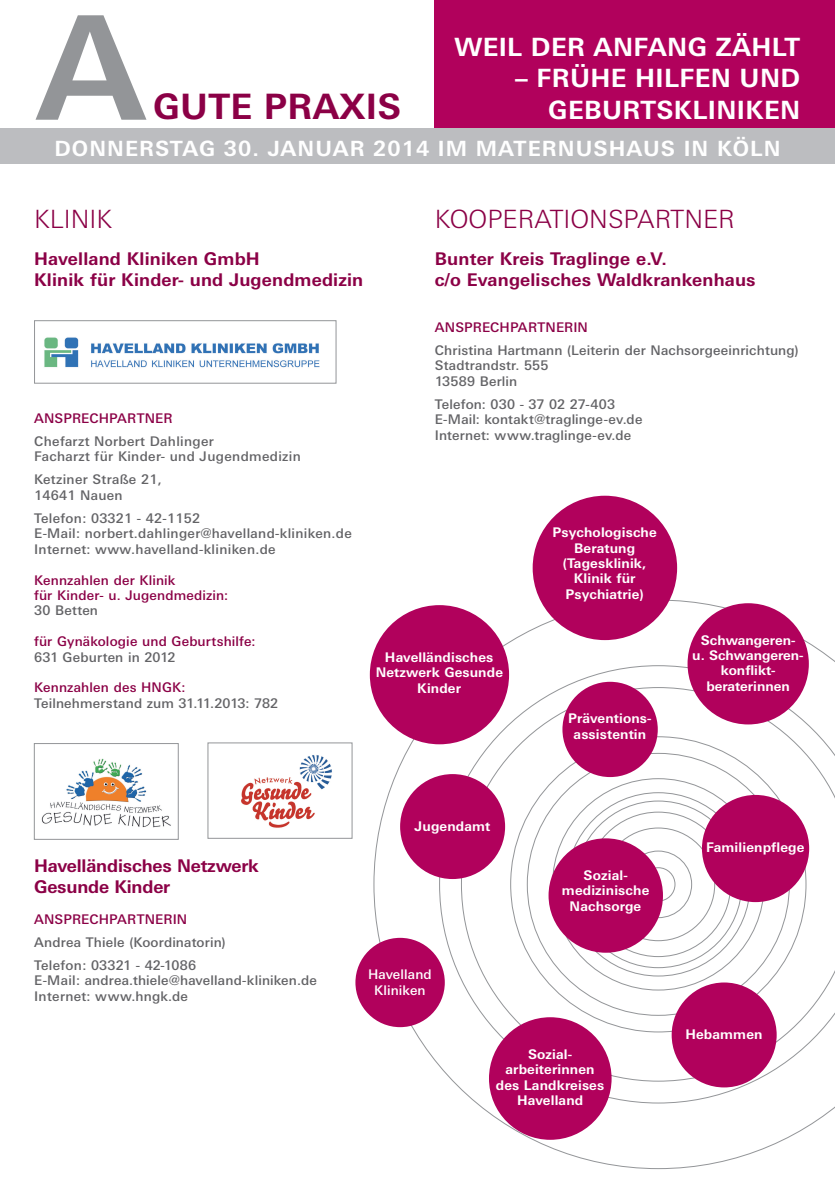
<style>
.page{position:relative;width:835px;height:1180px;background:#fff}
.page>*{position:absolute;margin:0;border:0;box-sizing:border-box;transform-origin:0 0}
.t1{font:700 144.41px "Linotype Univers Basic";color:#939598}
.t2{font:700 35px "Linotype Univers Basic";letter-spacing:.01em;color:#8b0046}
.Head_1{font:700 25.2px "Linotype Univers Basic";letter-spacing:.015em;color:#fff}
.ÜBEERSCHRIFT_im_Kast{font:300 25.2px "Linotype Univers Basic";color:#8b0046}
.t3{font:700 21px "Linotype Univers Basic";letter-spacing:.05em;color:#fff}
.EINZUG_PLAKATE{font:700 17.5px "Linotype Univers Basic";letter-spacing:.01em;color:#8b0046}
.EINZUG_PLAKATE-2{font:700 17.5px "Linotype Univers Basic";letter-spacing:-.01em;color:#8b0046}
.KOOPERATINOSPARTNER{font:500 13.3px/15.4px "Linotype Univers Basic";letter-spacing:.015em;color:#636366}
.EINZUG_PLAKATE-3{font:700 13.3px/15.4px "Linotype Univers Basic";letter-spacing:.01em;color:#fff;text-align:center}
.EINZUG_PLAKATE-4{font:500 13.3px "Linotype Univers Basic";letter-spacing:.025em;color:#636366}
.KOOPERATINOSPARTNER-2{font:500 13.3px/15.4px "Linotype Univers Basic";letter-spacing:.01em;color:#8b0046}
.EINZUG_PLAKATE-5{font:500 13.3px "Linotype Univers Basic";letter-spacing:.01em;color:#fff}
.EINZUG_PLAKATE-6{font:500 13.3px "Linotype Univers Basic";letter-spacing:.005em;color:#8b0046}
.s1{color:#636366}
.s2{color:#8b0046}
</style>
<div class="page">
<svg style="left:373px;top:599px;width:461px;height:570px"></svg>
<svg style="left:439px;top:665px;width:395px;height:438px"></svg>
<svg style="left:461px;top:687px;width:373px;height:394px"></svg>
<div style="left:562px;top:682px;width:95px;height:95px;background:#b1015c;border-radius:50%"></div>
<div style="left:701px;top:795px;width:108px;height:107px;background:#b1015c;border-radius:50%"></div>
<div style="left:548px;top:838px;width:114px;height:114px;background:#b1015c;border-radius:50%"></div>
<div style="left:532px;top:496px;width:145px;height:144px;background:#b1015c;border-radius:50%"></div>
<div style="left:671px;top:982px;width:105px;height:105px;background:#b1015c;border-radius:50%"></div>
<div style="left:400px;top:774px;width:105px;height:105px;background:#b1015c;border-radius:50%"></div>
<div style="left:355px;top:938px;width:89px;height:89px;background:#b1015c;border-radius:50%"></div>
<div style="left:489px;top:1017px;width:122px;height:122px;background:#b1015c;border-radius:50%"></div>
<div style="left:370px;top:605px;width:139px;height:139px;background:#b1015c;border-radius:50%"></div>
<img style="left:44px;top:337px;width:276px;height:31px">
<div style="left:34px;top:320px;width:302px;height:63px;border:1px solid #939598"></div>
<img style="left:41px;top:758px;width:130px;height:70px">
<div style="left:34px;top:743px;width:144px;height:96px;border:1px solid #939598"></div>
<img style="left:241px;top:755px;width:91px;height:73px">
<div style="left:207px;top:742px;width:145px;height:96px;border:1px solid #939598"></div>
<div style="left:687px;top:603px;width:121px;height:121px;background:#b1015c;border-radius:50%"></div>
<div style="left:435px;top:0;width:399px;height:134px;background:#b1015c"></div>
<div style="left:0;top:128px;width:834px;height:36px;background:#bcbdc0"></div>
<p class="t1" style="left:36px;top:-19px;width:111px">A</p>
<p class="t3" style="left:54px;top:136px;width:727px">DONNERSTAG 30. JANUAR 2014 IM MATERNUSHAUS IN KÖLN</p>
<p class="Head_1" style="left:454px;top:32px;width:347px">WEIL DER ANFANG ZÄHLT</p>
<p class="Head_1" style="left:515px;top:63px;width:286px">– FRÜHE HILFEN UND</p>
<p class="t2" style="left:153px;top:86px;width:249px">GUTE PRAXIS</p>
<p class="Head_1" style="left:548px;top:95px;width:253px">GEBURTSKLINIKEN</p>
<p class="ÜBEERSCHRIFT_im_Kast" style="left:34px;top:204px;width:79px">KLINIK</p>
<p class="EINZUG_PLAKATE" style="left:34px;top:248px;width:227px">Havelland Kliniken GmbH</p>
<p class="EINZUG_PLAKATE" style="left:34px;top:269px;width:330px">Klinik für Kinder- und Jugendmedizin</p>
<p class="EINZUG_PLAKATE-6" style="left:34px;top:410px;width:140px">ANSPRECHPARTNER</p>
<p class="EINZUG_PLAKATE-4" style="left:34px;top:433px;width:181px">Chefarzt Norbert Dahlinger</p>
<p class="EINZUG_PLAKATE-4" style="left:34px;top:449px;width:268px">Facharzt für Kinder- und Jugendmedizin</p>
<p class="EINZUG_PLAKATE-4" style="left:34px;top:472px;width:129px">Ketziner Straße 21,</p>
<p class="EINZUG_PLAKATE-4" style="left:34px;top:487px;width:90px">14641 Nauen</p>
<p class="EINZUG_PLAKATE-4" style="left:34px;top:510px;width:167px">Telefon: 03321 - 42-1152</p>
<p class="EINZUG_PLAKATE-4" style="left:34px;top:526px;width:319px">E-Mail: norbert.dahlinger@havelland-kliniken.de</p>
<p class="EINZUG_PLAKATE-4" style="left:34px;top:541px;width:243px">Internet: www.havelland-kliniken.de</p>
<p class="KOOPERATINOSPARTNER-2" style="left:34px;top:572px;width:143px">Kennzahlen der Klinik</p>
<p class="KOOPERATINOSPARTNER-2" style="left:34px;top:587px;width:195px">für Kinder- u. Jugendmedizin:<br><span class="s1">30 Betten</span></p>
<p class="KOOPERATINOSPARTNER-2" style="left:34px;top:634px;width:223px">für Gynäkologie und Geburtshilfe:</p>
<p class="KOOPERATINOSPARTNER" style="left:34px;top:649px;width:143px">631 Geburten in 2012</p>
<p class="KOOPERATINOSPARTNER" style="left:34px;top:680px;width:245px"><span class="s2">Kennzahlen des HNGK:<br></span>Teilnehmerstand zum 31.11.2013: 782</p>
<p class="ÜBEERSCHRIFT_im_Kast" style="left:435px;top:204px;width:301px">KOOPERATIONSPARTNER</p>
<p class="EINZUG_PLAKATE" style="left:435px;top:248px;width:234px">Bunter Kreis Traglinge e.V.</p>
<p class="EINZUG_PLAKATE" style="left:435px;top:269px;width:322px">c/o Evangelisches Waldkrankenhaus</p>
<p class="KOOPERATINOSPARTNER-2" style="left:435px;top:319px;width:154px">ANSPRECHPARTNERIN</p>
<p class="KOOPERATINOSPARTNER" style="left:435px;top:342px;width:365px">Christina Hartmann (Leiterin der Nachsorgeeinrichtung)</p>
<p class="KOOPERATINOSPARTNER" style="left:435px;top:358px;width:115px">Stadtrandstr. 555</p>
<p class="KOOPERATINOSPARTNER" style="left:435px;top:373px;width:84px">13589 Berlin</p>
<p class="KOOPERATINOSPARTNER" style="left:435px;top:396px;width:182px">Telefon: 030 - 37 02 27-403</p>
<p class="KOOPERATINOSPARTNER" style="left:435px;top:412px;width:209px">E-Mail: kontakt@traglinge-ev.de</p>
<p class="KOOPERATINOSPARTNER" style="left:435px;top:427px;width:198px">Internet: www.traglinge-ev.de</p>
<p class="EINZUG_PLAKATE-3" style="left:385px;top:649px;width:110px">Havelländisches</p>
<p class="EINZUG_PLAKATE-3" style="left:375px;top:665px;width:129px">Netzwerk Gesunde<br>Kinder</p>
<p class="EINZUG_PLAKATE-3" style="left:552px;top:524px;width:106px">Psychologische</p>
<p class="EINZUG_PLAKATE-3" style="left:574px;top:540px;width:62px">Beratung</p>
<p class="EINZUG_PLAKATE-3" style="left:562px;top:555px;width:85px">(Tagesklinik,</p>
<p class="EINZUG_PLAKATE-3" style="left:573px;top:571px;width:63px">Klinik für</p>
<p class="EINZUG_PLAKATE-3" style="left:565px;top:586px;width:80px">Psychiatrie)</p>
<p class="EINZUG_PLAKATE-3" style="left:568px;top:710px;width:85px">Präventions&shy;assistentin</p>
<p class="EINZUG_PLAKATE-3" style="left:692px;top:632px;width:113px">Schwangeren-<br>u. Schwangeren&shy;konflikt-</p>
<p class="EINZUG_PLAKATE-3" style="left:706px;top:678px;width:85px">beraterinnen</p>
<p class="EINZUG_PLAKATE-3" style="left:414px;top:818px;width:77px">Jugendamt</p>
<p class="EINZUG_PLAKATE-3" style="left:706px;top:839px;width:100px">Familienpflege</p>
<p class="EINZUG_PLAKATE-2" style="left:34px;top:855px;width:226px">Havelländisches Netzwerk</p>
<p class="EINZUG_PLAKATE-2" style="left:34px;top:876px;width:138px">Gesunde Kinder</p>
<p class="KOOPERATINOSPARTNER-2" style="left:34px;top:911px;width:154px">ANSPRECHPARTNERIN</p>
<p class="KOOPERATINOSPARTNER" style="left:34px;top:934px;width:193px">Andrea Thiele (Koordinatorin)</p>
<p class="KOOPERATINOSPARTNER" style="left:34px;top:957px;width:163px">Telefon: 03321 - 42-1086</p>
<p class="KOOPERATINOSPARTNER" style="left:34px;top:973px;width:284px">E-Mail: andrea.thiele@havelland-kliniken.de</p>
<p class="KOOPERATINOSPARTNER" style="left:34px;top:988px;width:155px">Internet: www.hngk.de</p>
<p class="EINZUG_PLAKATE-5" style="left:368px;top:966px;width:65px">Havelland</p>
<p class="EINZUG_PLAKATE-5" style="left:374px;top:982px;width:53px">Kliniken</p>
<p class="EINZUG_PLAKATE-3" style="left:562px;top:867px;width:89px">Sozial&shy;medizinische<br>Nachsorge</p>
<p class="EINZUG_PLAKATE-3" style="left:528px;top:1046px;width:46px">Sozial-</p>
<p class="EINZUG_PLAKATE-3" style="left:496px;top:1061px;width:110px">arbeiterinnen des Landkreises<br>Havelland</p>
<p class="EINZUG_PLAKATE-3" style="left:685px;top:1027px;width:79px">Hebammen</p>
</div>
